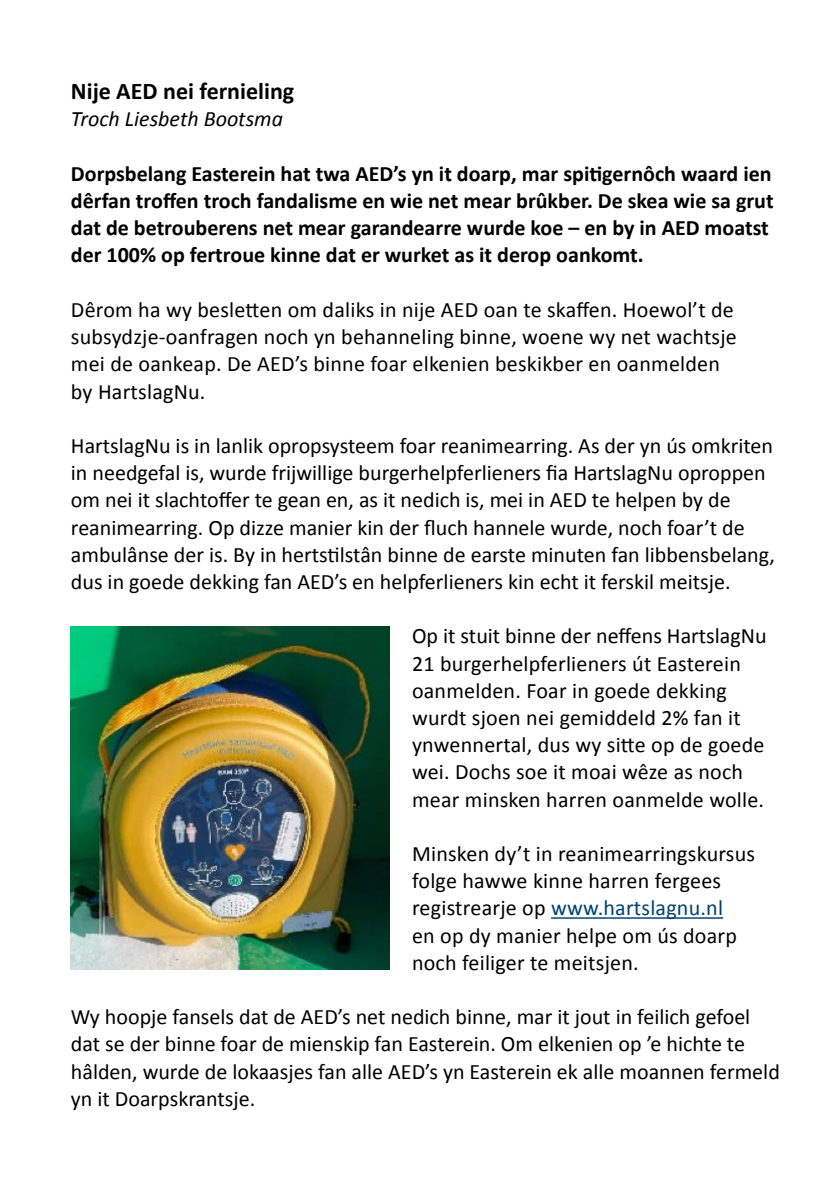
<style>
.page{position:relative;width:840px;height:1191px;background:#fff}
.page>*{position:absolute;margin:0;border:0;box-sizing:border-box;transform-origin:0 0}
.t1{font:700 24px "Calibri";color:#000}
.t2{font:22px/27.2px "Calibri";color:#000}
.t3{font:700 22px/27.2px "Calibri";color:#000}
.t4{font:italic 22px "Calibri";color:#000}
.s1{color:#004170}
</style>
<div class="page">
<hr style="left:550px;top:917px;width:172px;height:1px;background:#004170">
<img style="left:71px;top:627px;width:318px;height:343px">
<p class="t1" style="left:71px;top:74px;width:225px">Nije AED nei fernieling</p>
<p class="t4" style="left:71px;top:104px;width:213px">Troch Liesbeth Bootsma</p>
<p class="t3" style="left:71px;top:159px;width:704px">Dorpsbelang Easterein hat twa AED’s yn it doarp, mar spitigernôch waard ien dêrfan troffen troch fandalisme en wie net mear brûkber. De skea wie sa grut dat de betrouberens net mear garandearre wurde koe – en by in AED moatst der 100% op fertroue kinne dat er wurket as it derop oankomt.</p>
<p class="t2" style="left:71px;top:295px;width:667px">Dêrom ha wy besletten om daliks in nije AED oan te skaffen. Hoewol’t de subsydzje-oanfragen noch yn behanneling binne, woene wy net wachtsje mei de oankeap. De AED’s binne foar elkenien beskikber en oanmelden by HartslagNu.</p>
<p class="t2" style="left:71px;top:431px;width:705px">HartslagNu is in lanlik opropsysteem foar reanimearring. As der yn ús omkriten in needgefal is, wurde frijwillige burgerhelpferlieners fia HartslagNu oproppen om nei it slachtoffer te gean en, as it nedich is, mei in AED te helpen by de reanimearring. Op dizze manier kin der fluch hannele wurde, noch foar’t de ambulânse der is. By in hertstilstân binne de earste minuten fan libbensbelang, dus in goede dekking fan AED’s en helpferlieners kin echt it ferskil meitsje.</p>
<p class="t2" style="left:412px;top:622px;width:356px">Op it stuit binne der neffens HartslagNu 21 burgerhelpferlieners út Easterein oanmelden. Foar in goede dekking wurdt sjoen nei gemiddeld 2% fan it ynwennertal, dus wy sitte op de goede wei. Dochs soe it moai wêze as noch mear minsken harren oanmelde wolle.</p>
<p class="t2" style="left:412px;top:839px;width:344px">Minsken dy’t in reanimearringskursus folge hawwe kinne harren fergees registrearje op <span class="s1">www.hartslagnu.nl<br></span>en op dy manier helpe om ús doarp noch feiliger te meitsjen.</p>
<p class="t2" style="left:71px;top:1002px;width:710px">Wy hoopje fansels dat de AED’s net nedich binne, mar it jout in feilich gefoel dat se der binne foar de mienskip fan Easterein. Om elkenien op ’e hichte te hâlden, wurde de lokaasjes fan alle AED’s yn Easterein ek alle moannen fermeld yn it Doarpskrantsje.</p>
</div>
